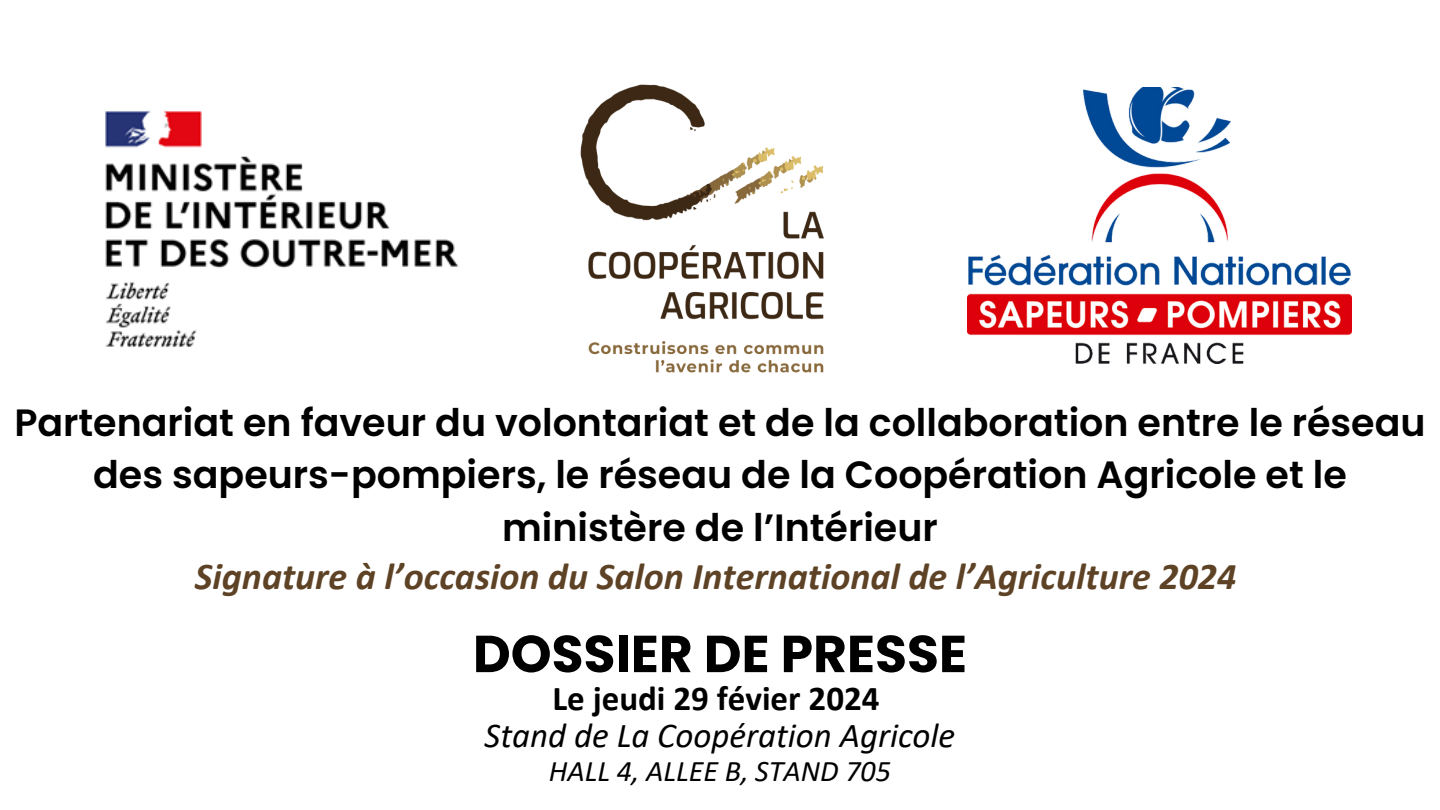
<style>
.page{position:relative;width:1440px;height:810px;background:#fff}
.page>*{position:absolute;margin:0;border:0;box-sizing:border-box;transform-origin:0 0}
.t1{font:700 52px "Poppins";color:#000}
.t2{font:600 38px/52.5px "Poppins";color:#000;text-align:center}
.t3{font:italic 700 38px "Calibri";color:#5e4225}
.t4{font:italic 35px "Calibri";color:#000}
.t5{font:700 35px "Calibri";color:#000}
.t6{font:italic 30px "Calibri";color:#000}
</style>
<div class="page">
<img style="left:580px;top:84px;width:244px;height:289px">
<img style="left:967px;top:87px;width:385px;height:276px">
<img style="left:105px;top:110px;width:354px;height:238px">
<h1 class="t2" style="left:14px;top:396px;width:1413px">Partenariat en faveur du volontariat et de la collaboration entre le réseau des sapeurs-pompiers, le réseau de la Coopération Agricole et le ministère de l’Intérieur</h1>
<h1 class="t3" style="left:195px;top:561px;width:1043px">Signature à l’occasion du Salon International de l’Agriculture 2024</h1>
<h2 class="t1" style="left:473px;top:618px;width:496px">DOSSIER DE PRESSE</h2>
<p class="t5" style="left:552px;top:683px;width:329px">Le jeudi 29 févier 2024</p>
<p class="t4" style="left:485px;top:721px;width:472px">Stand de La Coopération Agricole</p>
<p class="t6" style="left:549px;top:758px;width:344px">HALL 4, ALLEE B, STAND 705</p>
</div>
